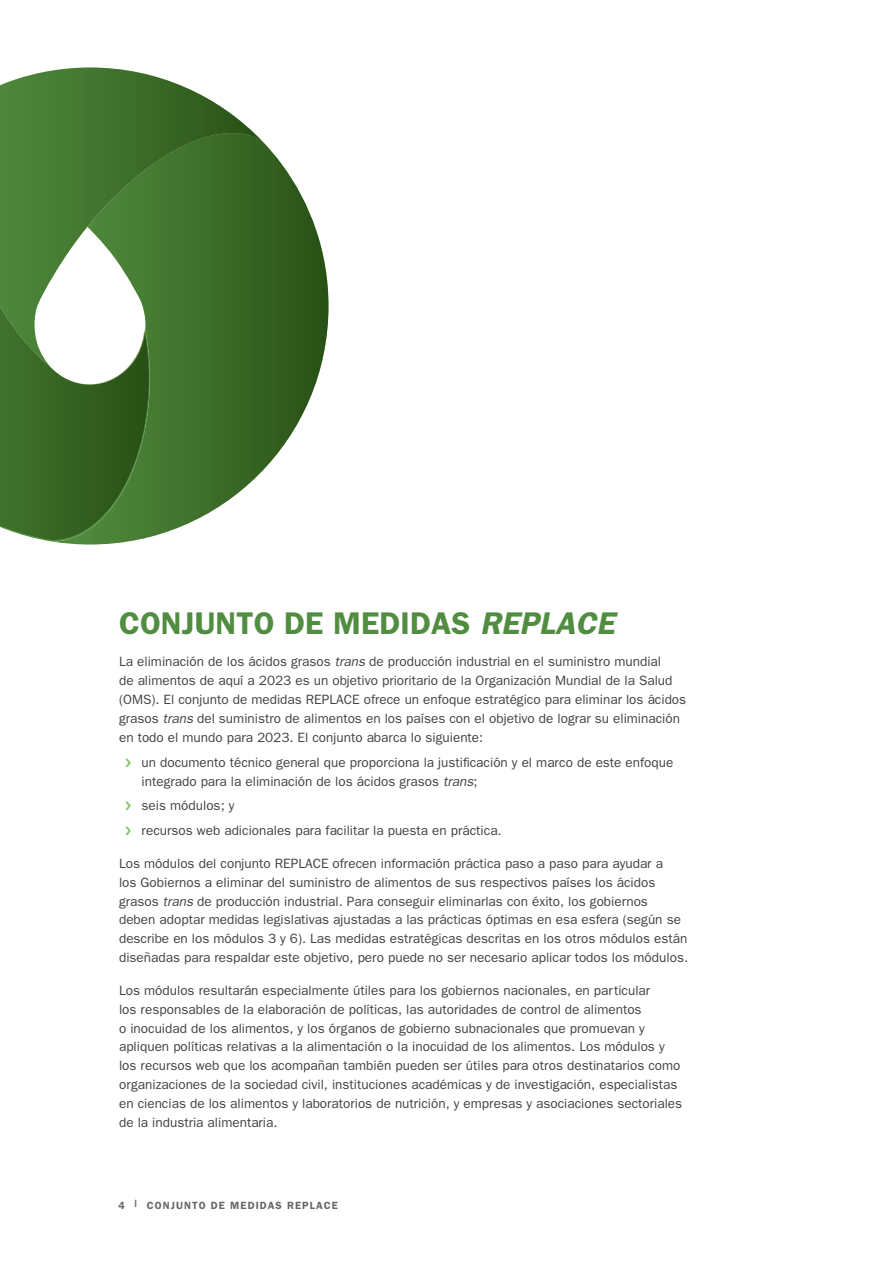
<style>
.page{position:relative;width:893px;height:1263px;background:#fff}
.page>*{position:absolute;margin:0;border:0;box-sizing:border-box;transform-origin:0 0}
.t1{font:600 31.5px "Franklin Gothic";letter-spacing:.005em;color:#508d40}
.t2{font:13.5px/18.9px "Franklin Gothic";color:#414242}
.t3{font:600 10.5px "Franklin Gothic";letter-spacing:.1em;color:#666767}
.s1{font-style:italic}
</style>
<div class="page">
<svg style="left:52px;top:141px;width:276px;height:403px"></svg>
<svg style="left:0;top:370px;width:149px;height:170px"></svg>
<svg style="left:0;top:68px;width:262px;height:302px"></svg>
<h1 class="t1" style="left:119px;top:604px;width:497px">CONJUNTO DE MEDIDAS <span class="s1">REPLACE</span></h1>
<p class="t2" style="left:119px;top:652px;width:569px">La eliminación de los ácidos grasos <span class="s1">trans</span> de producción industrial en el suministro mundial<br>de alimentos de aquí a 2023 es un objetivo prioritario de la Organización Mundial de la Salud (OMS). El conjunto de medidas REPLACE ofrece un enfoque estratégico para eliminar los ácidos grasos <span class="s1">trans</span> del suministro de alimentos en los países con el objetivo de lograr su eliminación en todo el mundo para 2023. El conjunto abarca lo siguiente:</p>
<p class="t2" style="left:142px;top:752px;width:533px">un documento técnico general que proporciona la justificación y el marco de este enfoque integrado para la eliminación de los ácidos grasos <span class="s1">trans</span>;</p>
<p class="t2" style="left:142px;top:793px;width:362px;line-height:24.9px">seis módulos; y<br>recursos web adicionales para facilitar la puesta en práctica.</p>
<p class="t2" style="left:119px;top:853px;width:571px">Los módulos del conjunto REPLACE ofrecen información práctica paso a paso para ayudar a<br>los Gobiernos a eliminar del suministro de alimentos de sus respectivos países los ácidos grasos <span class="s1">trans</span> de producción industrial. Para conseguir eliminarlas con éxito, los gobiernos<br>deben adoptar medidas legislativas ajustadas a las prácticas óptimas en esa esfera (según se describe en los módulos 3 y 6). Las medidas estratégicas descritas en los otros módulos están diseñadas para respaldar este objetivo, pero puede no ser necesario aplicar todos los módulos.</p>
<p class="t2" style="left:119px;top:980px;width:565px">Los módulos resultarán especialmente útiles para los gobiernos nacionales, en particular<br>los responsables de la elaboración de políticas, las autoridades de control de alimentos<br>o inocuidad de los alimentos, y los órganos de gobierno subnacionales que promuevan y apliquen políticas relativas a la alimentación o la inocuidad de los alimentos. Los módulos y los recursos web que los acompañan también pueden ser útiles para otros destinatarios como organizaciones de la sociedad civil, instituciones académicas y de investigación, especialistas en ciencias de los alimentos y laboratorios de nutrición, y empresas y asociaciones sectoriales de la industria alimentaria.</p>
<p class="t3" style="left:119px;top:1199px;width:221px">4 | CONJUNTO DE MEDIDAS REPLACE</p>
</div>
